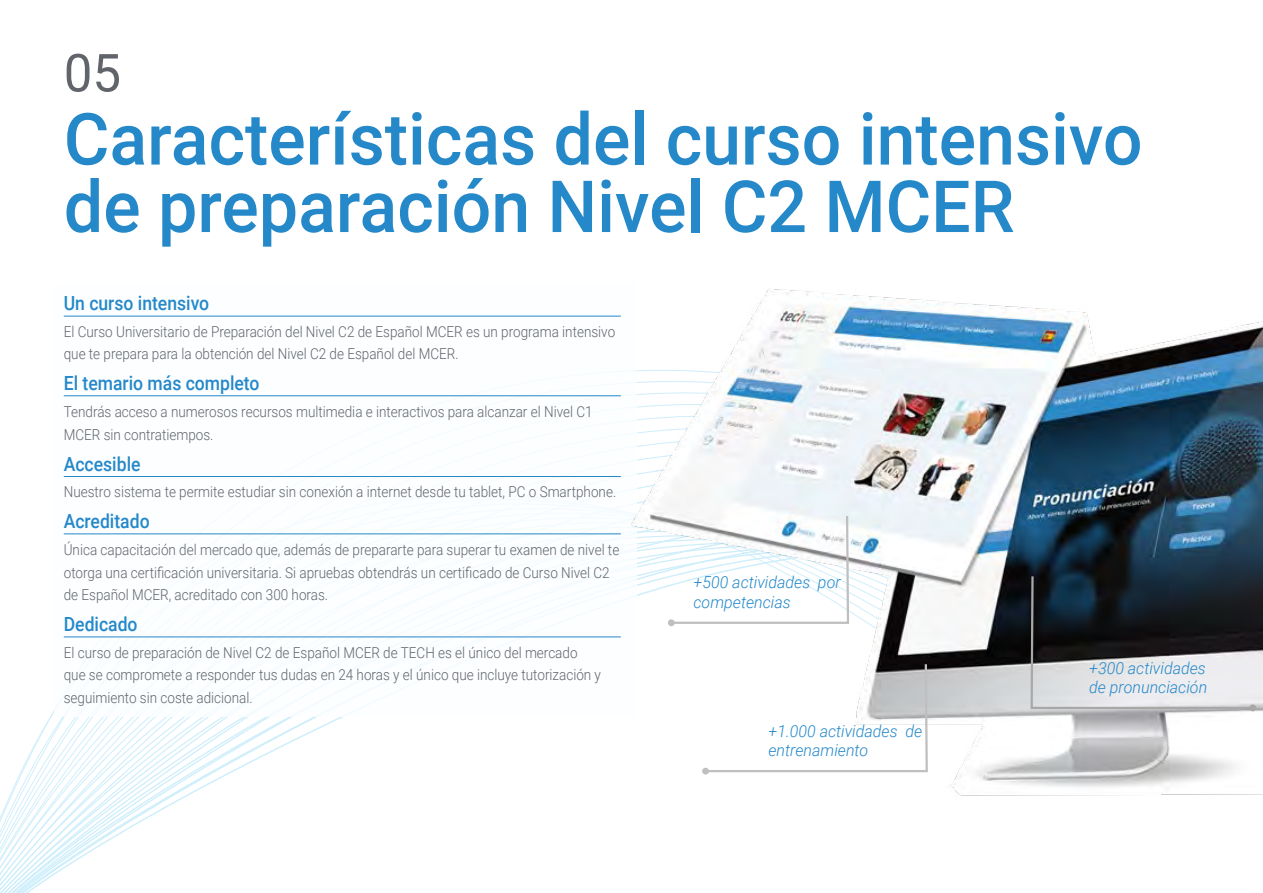
<style>
.page{position:relative;width:1263px;height:893px;background:#fff}
.page>*{position:absolute;margin:0;border:0;box-sizing:border-box;transform-origin:0 0}
.t1{font:500 72px/67.5px "Roboto";color:#2488c9}
.t2{font:52.5px "Roboto";color:#61646a}
.t3{font:500 19.5px "Roboto";color:#2488c9;scale:.9 1}
.t4{font:italic 300 16.5px/19.5px "Roboto";color:#2488c9}
.t5{font:300 15px/22.5px "Roboto";color:#61646a;scale:.9 1}
</style>
<div class="page">
<svg style="left:0;top:710px;width:343px;height:183px"></svg>
<div style="left:54px;top:283px;width:582px;height:434px;background:#fcfeff"></div>
<img style="left:594px;top:289px;width:669px;height:507px">
<hr style="left:64px;top:316px;width:557px;height:1px;background:#2488c9">
<hr style="left:64px;top:395px;width:557px;height:1px;background:#2488c9">
<hr style="left:64px;top:476px;width:557px;height:1px;background:#2488c9">
<hr style="left:64px;top:533px;width:557px;height:1px;background:#2488c9">
<hr style="left:64px;top:636px;width:557px;height:1px;background:#2488c9">
<svg style="left:703px;top:662px;width:226px;height:111px"></svg>
<div style="left:702px;top:768px;width:7px;height:6px;background:#bfbfbf;border-radius:50%"></div>
<svg style="left:668px;top:514px;width:182px;height:111px"></svg>
<div style="left:668px;top:619px;width:7px;height:7px;background:#bfbfbf;border-radius:50%"></div>
<svg style="left:1029px;top:574px;width:226px;height:136px;background:#64686d"></svg>
<div style="left:1249px;top:704px;width:7px;height:7px;background:#a8a8a8;border-radius:50%"></div>
<h2 class="t2" style="left:64px;top:36px;width:59px">05</h2>
<h1 class="t1" style="left:64px;top:103px;width:1080px">Características del curso intensivo de preparación Nivel C2 MCER</h1>
<h3 class="t3" style="left:64px;top:290px;width:163px">Un curso intensivo</h3>
<p class="t5" style="left:64px;top:320px;width:614px">El Curso Universitario de Preparación del Nivel C2 de Español MCER es un programa intensivo que te prepara para la obtención del Nivel C2 de Español del MCER.</p>
<h3 class="t3" style="left:64px;top:370px;width:219px">El temario más completo</h3>
<p class="t5" style="left:64px;top:400px;width:589px">Tendrás acceso a numerosos recursos multimedia e interactivos para alcanzar el Nivel C1<br>MCER sin contratiempos.</p>
<h3 class="t3" style="left:64px;top:450px;width:87px">Accesible</h3>
<p class="t5" style="left:64px;top:480px;width:615px">Nuestro sistema te permite estudiar sin conexión a internet desde tu tablet, PC o Smartphone.</p>
<h3 class="t3" style="left:64px;top:508px;width:97px">Acreditado</h3>
<p class="t5" style="left:64px;top:538px;width:619px">Única capacitación del mercado que, además de prepararte para superar tu examen de nivel te otorga una certificación universitaria. Si apruebas obtendrás un certificado de Curso Nivel C2 de Español MCER, acreditado con 300 horas.</p>
<h3 class="t3" style="left:64px;top:611px;width:84px">Dedicado</h3>
<p class="t5" style="left:64px;top:641px;width:598px">El curso de preparación de Nivel C2 de Español MCER de TECH es el único del mercado que se compromete a responder tus dudas en 24 horas y el único que incluye tutorización y seguimiento sin coste adicional.</p>
<p class="t4" style="left:693px;top:572px;width:149px">+500 actividades por competencias</p>
<p class="t4" style="left:768px;top:721px;width:155px">+1.000 actividades de entrenamiento</p>
<p class="t4" style="left:1089px;top:657px;width:120px">+300 actividades de pronunciación</p>
</div>
